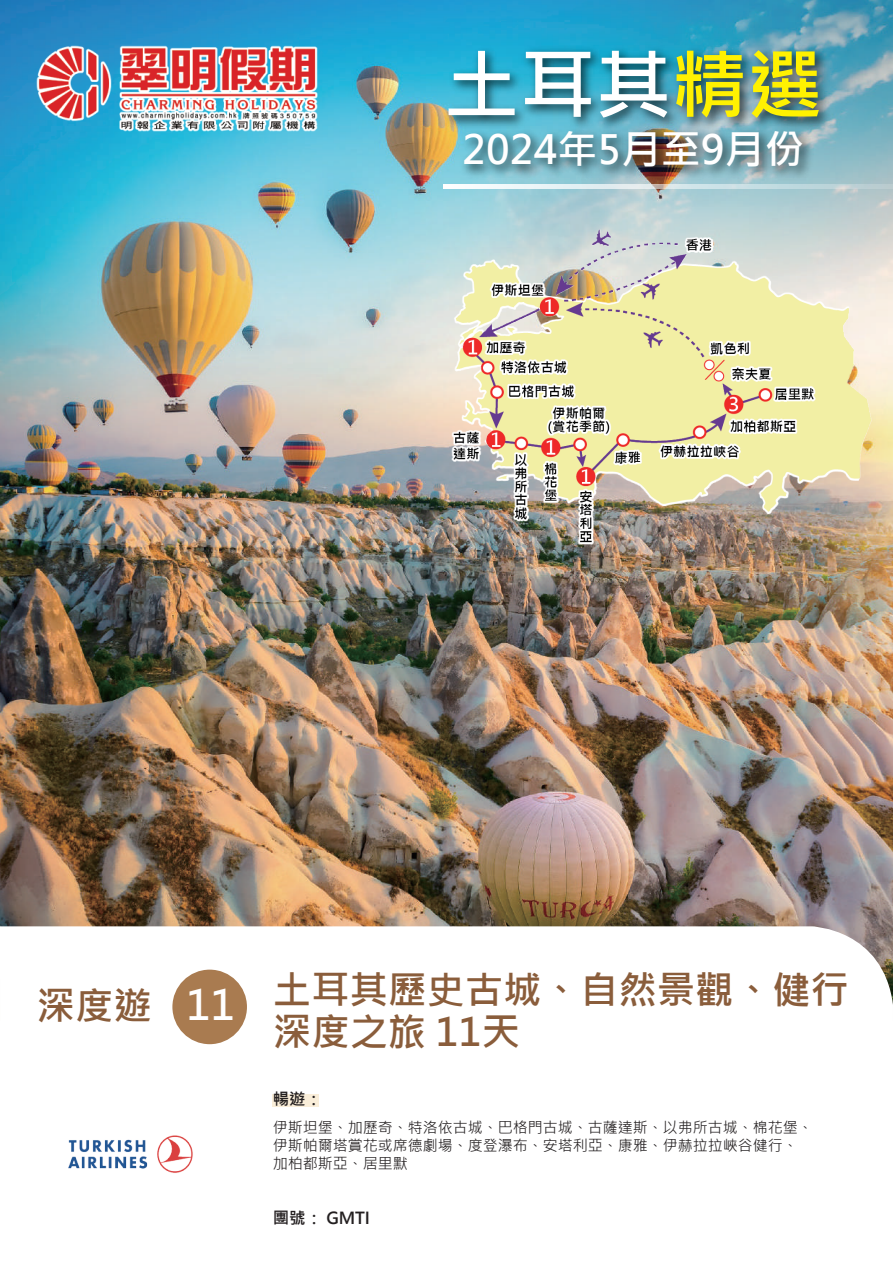
<style>
.page{position:relative;width:893px;height:1263px;background:#fff}
.page>*{position:absolute;margin:0;border:0;box-sizing:border-box;transform-origin:0 0}
.t1{font:700 75.9px "Microsoft Jheng Hei";color:#fff}
.t2{font:700 39.9px "Microsoft Jheng Hei";color:#fff}
.t3{font:700 38.4px/42.8px "Microsoft Jheng Hei";color:#8a5d3b}
.t4{font:700 16.5px "Microsoft Jheng Hei";color:#231f20}
.t5{font:700 16.35px "Microsoft Jheng Hei";color:#231f20}
.t6{font:15px/18px "Microsoft Jheng Hei";color:#231f20}
.s1{color:#fff101}
.s2{font-size:40.95px;color:#fff}
</style>
<div class="page">
<img style="left:0;top:0;width:893px;height:926px">
<img style="left:36px;top:46px;width:281px;height:86px">
<svg style="left:0;top:926px;width:893px;height:181px"></svg>
<div style="left:172px;top:970px;width:75px;height:74px;background:#a97b50;border-radius:50%"></div>
<div style="left:273px;top:1094px;width:46px;height:12px;background:#faeed9"></div>
<img style="left:435px;top:37px;width:405px;height:113px">
<hr style="left:444px;top:185px;width:449px;height:3px;background:#bacbce">
<img style="left:454px;top:120px;width:367px;height:54px">
<img style="left:431px;top:174px;width:453px;height:430px">
<img style="left:51px;top:1100px;width:159px;height:73px">
<h1 class="t1" style="left:444px;top:38px;width:381px">土耳其<span class="s1">精選</span></h1>
<h2 class="t2" style="left:462px;top:125px;width:343px">2024年5月至9月份</h2>
<h3 class="t3" style="left:273px;top:968px;width:578px;text-indent:-236px">深度遊 <span class="s2">11</span> 土耳其歷史古城、自然景觀、健行深度之旅 11天</h3>
<p class="t5" style="left:273px;top:1089px;width:51px">暢遊：</p>
<p class="t6" style="left:273px;top:1119px;width:542px">伊斯坦堡、加歷奇、特洛依古城、巴格門古城、古薩達斯、以弗所古城、棉花堡、伊斯帕爾塔賞花或席德劇場、度登瀑布、安塔利亞、康雅、伊赫拉拉峽谷健行、加柏都斯亞、居里默</p>
<p class="t4" style="left:273px;top:1207px;width:99px">團號： GMTI</p>
</div>
